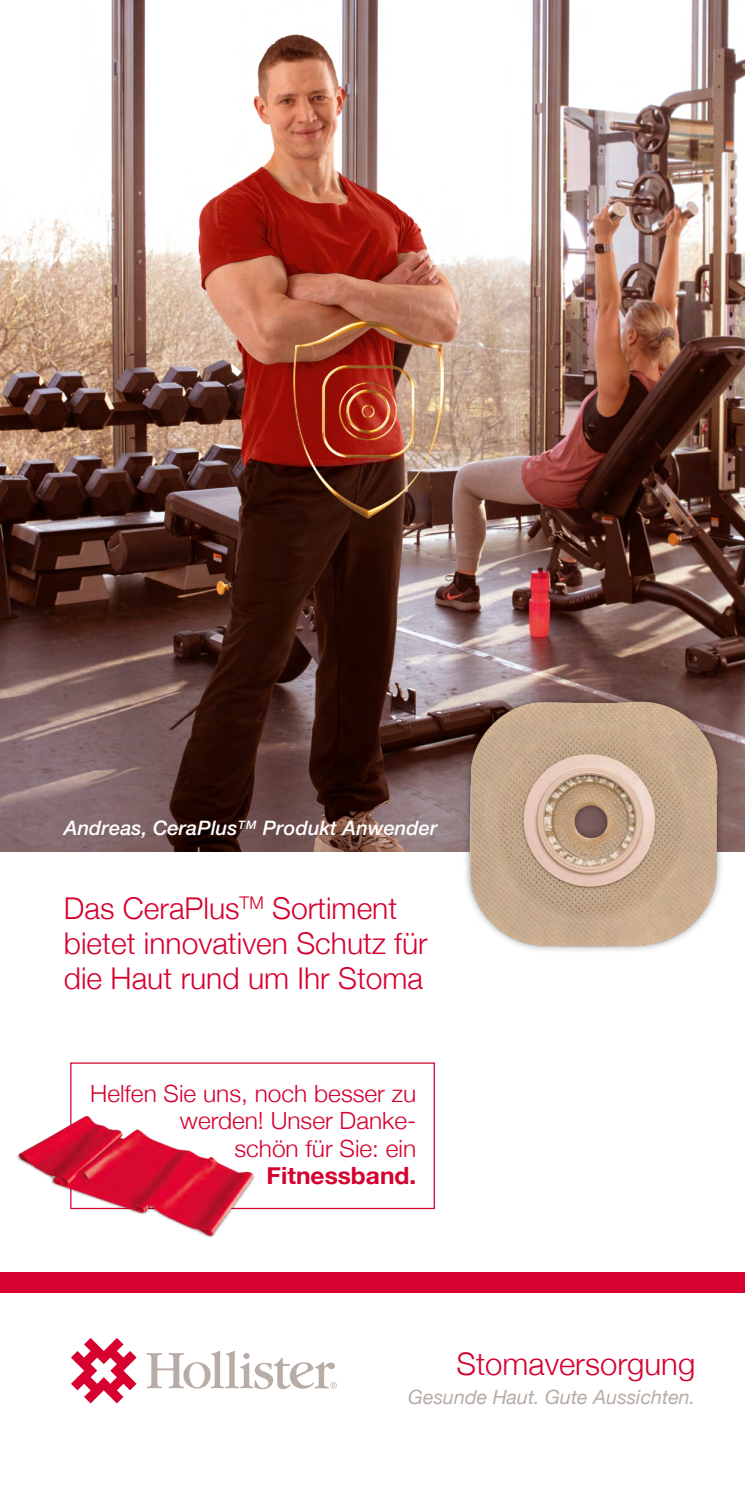
<style>
.page{position:relative;width:745px;height:1489px;background:#fff}
.page>*{position:absolute;margin:0;border:0;box-sizing:border-box;transform-origin:0 0}
.t1{font:300 31px "Helvetica Neue";color:#d6012f}
.Überschrift_Fließtex{font:300 30px/35px "Helvetica Neue";color:#d6012f}
.t2{font:300 23.75px/27.5px "Helvetica Neue";color:#d6012f;text-align:right}
.t3{font:italic 500 20px "Helvetica Neue LT Std";letter-spacing:.005em;color:#fff}
.t4{font:italic 19.75px "Helvetica Neue";color:#b7aca6}
.s1{font-weight:700}
</style>
<div class="page">
<img style="left:0;top:0;width:744px;height:851px">
<img style="left:429px;top:688px;width:315px;height:263px">
<img style="left:17px;top:1092px;width:258px;height:146px">
<div style="left:0;top:1272px;width:744px;height:20px;background:#d6012f"></div>
<svg style="left:71px;top:1338px;width:65px;height:65px"></svg>
<svg style="left:146px;top:1351px;width:190px;height:37px"></svg>
<p class="t3" style="left:64px;top:816px;width:375px">Andreas, CeraPlus<sup>TM</sup> Produkt Anwender</p>
<p class="Überschrift_Fließtex" style="left:64px;top:888px;width:365px">Das CeraPlus<sup>TM</sup> Sortiment bietet innovativen Schutz für die Haut rund um Ihr Stoma</p>
<p class="t2" style="left:90px;top:1077px;width:327px">Helfen Sie uns, noch besser zu werden! Unser Danke-<br>schön für Sie: ein<br><span class="s1">Fitnessband.</span></p>
<p class="t1" style="left:456px;top:1339px;width:240px">Stomaversorgung</p>
<p class="t4" style="left:408px;top:1382px;width:288px">Gesunde Haut. Gute Aussichten.</p>
</div>
